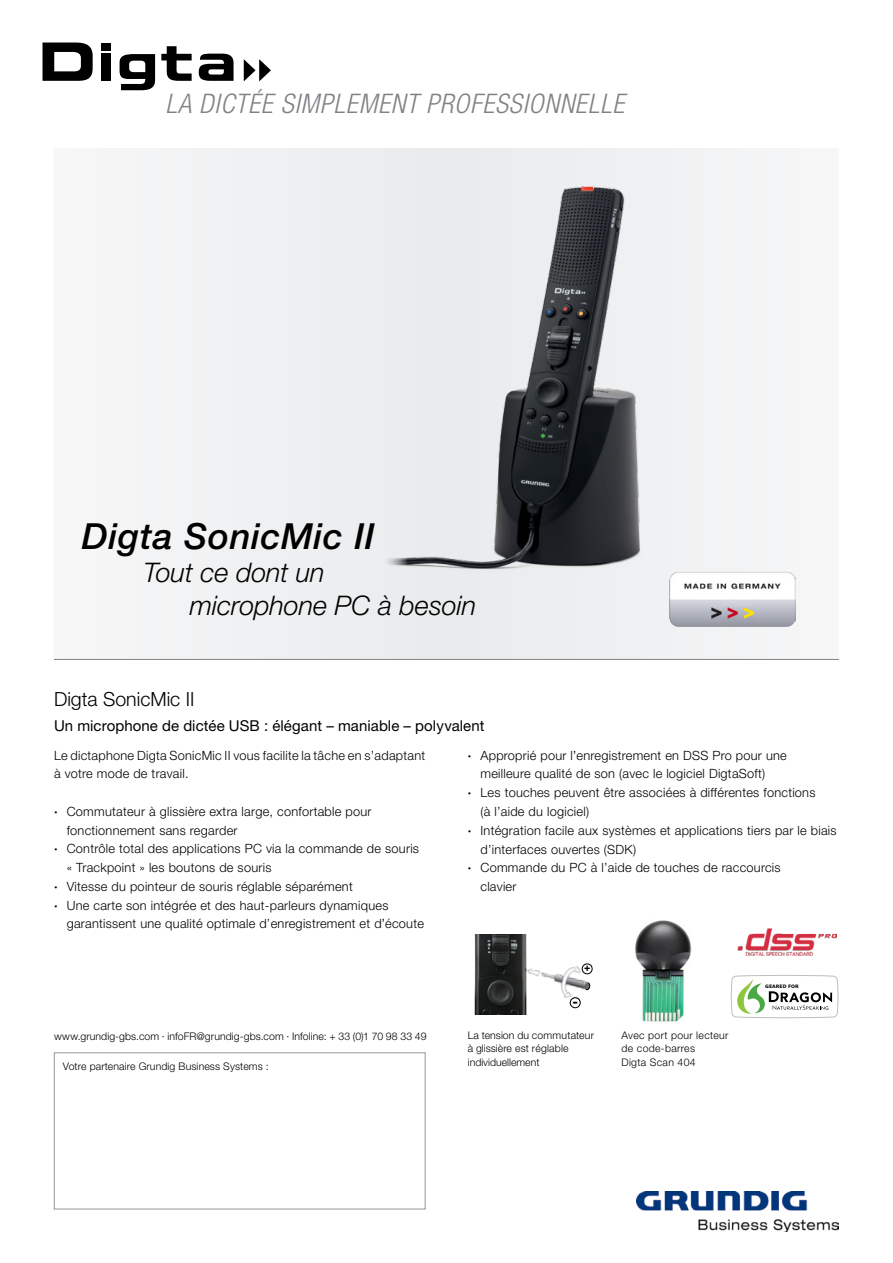
<style>
.page{position:relative;width:893px;height:1263px;background:#fff}
.page>*{position:absolute;margin:0;border:0;box-sizing:border-box;transform-origin:0 0}
.t1{font:italic 500 36px "Helvetica Neue LT Std";letter-spacing:.015em;color:#000}
.t2{font:italic 300 condensed 27px "Helvetica Neue LT Std";letter-spacing:.03em;color:#808285}
.t3{font:italic 300 27px/33px "Helvetica Neue LT Std";letter-spacing:-.005em;color:#000}
.t4{font:300 19.5px "Helvetica Neue LT Std";color:#000}
.t5{font:15px "Helvetica Neue LT Std";letter-spacing:.005em;color:#000}
.t6{font:700 condensed 15px "Helvetica Neue LT Pro";color:#000}
.t7{font:300 12.75px/18.8px "Helvetica Neue LT Std";letter-spacing:.02em;color:#000}
.t8{font:300 10.5px/13.5px "Helvetica Neue LT Std";letter-spacing:.01em;color:#000}
.t9{font:300 10.5px/13.5px "Helvetica Neue LT Std";letter-spacing:.03em;color:#000}
.t10{font:700 condensed 10.5px "Helvetica Neue LT Pro";color:#000}
.t11{font:700 4.65px "Verdana";color:#000}
.s1{font-weight:700}
.s2{font-weight:400;font-stretch:condensed}
</style>
<div class="page">
<div style="left:54px;top:148px;width:785px;height:511px;background:#f1f2f3"></div>
<div style="left:102px;top:43px;width:9px;height:7px;background:#000"></div>
<div style="left:102px;top:54px;width:9px;height:27px;background:#000"></div>
<svg style="left:161px;top:46px;width:31px;height:35px"></svg>
<svg style="left:120px;top:54px;width:35px;height:36px"></svg>
<svg style="left:199px;top:54px;width:35px;height:27px"></svg>
<svg style="left:43px;top:43px;width:50px;height:38px"></svg>
<svg style="left:244px;top:59px;width:27px;height:22px"></svg>
<img style="left:474px;top:934px;width:53px;height:80px">
<img style="left:520px;top:956px;width:73px;height:52px">
<div style="left:570px;top:998px;width:10px;height:10px;background:#fff;border-radius:50%"></div>
<div style="left:570px;top:997px;width:10px;height:11px;border:1px solid #000;border-radius:50%"></div>
<div style="left:582px;top:964px;width:10px;height:10px;background:#fff;border-radius:50%"></div>
<div style="left:582px;top:964px;width:10px;height:10px;border:1px solid #000;border-radius:50%"></div>
<img style="left:637px;top:1192px;width:202px;height:40px">
<div style="left:54px;top:1052px;width:371px;height:157px;background:#fff;border:1px solid #939598"></div>
<svg style="left:731px;top:975px;width:107px;height:43px"></svg>
<img style="left:737px;top:928px;width:100px;height:27px">
<img style="left:635px;top:920px;width:57px;height:102px">
<hr style="left:54px;top:659px;width:785px;height:1px;background:#808285">
<img style="left:774px;top:572px;width:22px;height:54px">
<img style="left:385px;top:186px;width:389px;height:441px">
<h2 class="t2" style="left:165px;top:88px;width:330px">LA DICTÉE SIMPLEMENT PROFESSI</h2>
<h2 class="t2" style="left:528px;top:88px;width:31px">ONNELLE</h2>
<h1 class="t1" style="left:82px;top:515px;width:295px">Digta SonicMic II</h1>
<h2 class="t3" style="left:190px;top:555px;width:288px;text-indent:-46px">Tout ce dont un<br>microphone PC à besoin</h2>
<h3 class="t4" style="left:54px;top:687px;width:142px">Digta SonicMic II</h3>
<p class="t5" style="left:54px;top:717px;width:432px">Un microphone de dictée USB : élégant – maniable – polyvalent</p>
<p class="t7" style="left:54px;top:745px;width:373px">Le dictaphone Digta SonicMic II vous facilite la tâche en s’adaptant à votre mode de travail.</p>
<p class="t7" style="left:54px;top:802px;width:319px"><span class="s1">·</span> Commutateur à glissière extra large, confortable pour</p>
<p class="t7" style="left:67px;top:820px;width:172px">fonctionnement sans regarder</p>
<p class="t7" style="left:54px;top:839px;width:367px"><span class="s1">·</span> Contrôle total des applications PC via la commande de souris</p>
<p class="t7" style="left:67px;top:858px;width:206px">« Trackpoint » les boutons de souris</p>
<p class="t7" style="left:54px;top:877px;width:300px"><span class="s1">·</span> Vitesse du pointeur de souris réglable séparément</p>
<p class="t7" style="left:54px;top:895px;width:336px"><span class="s1">·</span> Une carte son intégrée et des haut-parleurs dynamiques</p>
<p class="t7" style="left:67px;top:914px;width:359px">garantissent une qualité optimale d’enregistrement et d<span class="s2">’</span>écoute</p>
<p class="t7" style="left:468px;top:745px;width:321px"><span class="s1">·</span> Approprié pour l<span class="s2">’</span>enregistrement en DSS Pro pour une</p>
<p class="t7" style="left:480px;top:764px;width:286px">meilleure qualité de son (avec le logiciel DigtaSoft)</p>
<p class="t7" style="left:468px;top:783px;width:349px"><span class="s1">·</span> Les touches peuvent être associées à différentes fonctions</p>
<p class="t7" style="left:480px;top:802px;width:110px">(à l’aide du logiciel)</p>
<p class="t7" style="left:468px;top:820px;width:370px"><span class="s1">·</span> Intégration facile aux systèmes et applications tiers par le biais</p>
<p class="t7" style="left:480px;top:839px;width:157px">d’interfaces ouvertes (SDK)</p>
<p class="t7" style="left:468px;top:858px;width:314px"><span class="s1">·</span> Commande du PC à l’aide de touches de raccourcis</p>
<p class="t7" style="left:480px;top:877px;width:38px">clavier</p>
<p class="t10" style="left:584px;top:961px;width:8px">+</p>
<p class="t6" style="left:573px;top:993px;width:7px">-</p>
<p class="t11" style="left:765px;top:983px;width:35px">GEARED FOR</p>
<p class="t8" style="left:468px;top:1028px;width:128px">La tension du commutateur à glissière est réglable individuellement</p>
<p class="t8" style="left:54px;top:1030px;width:374px">www.grundig-gbs.com · infoFR@grundig-gbs.com · Infoline: + 33 (0)1 70 98 33 49</p>
<p class="t9" style="left:621px;top:1028px;width:108px">Avec port pour lecteur de code-barres<br>Digta Scan 404</p>
<p class="t8" style="left:63px;top:1059px;width:207px">Votre partenaire Grundig Business Systems :</p>
</div>
